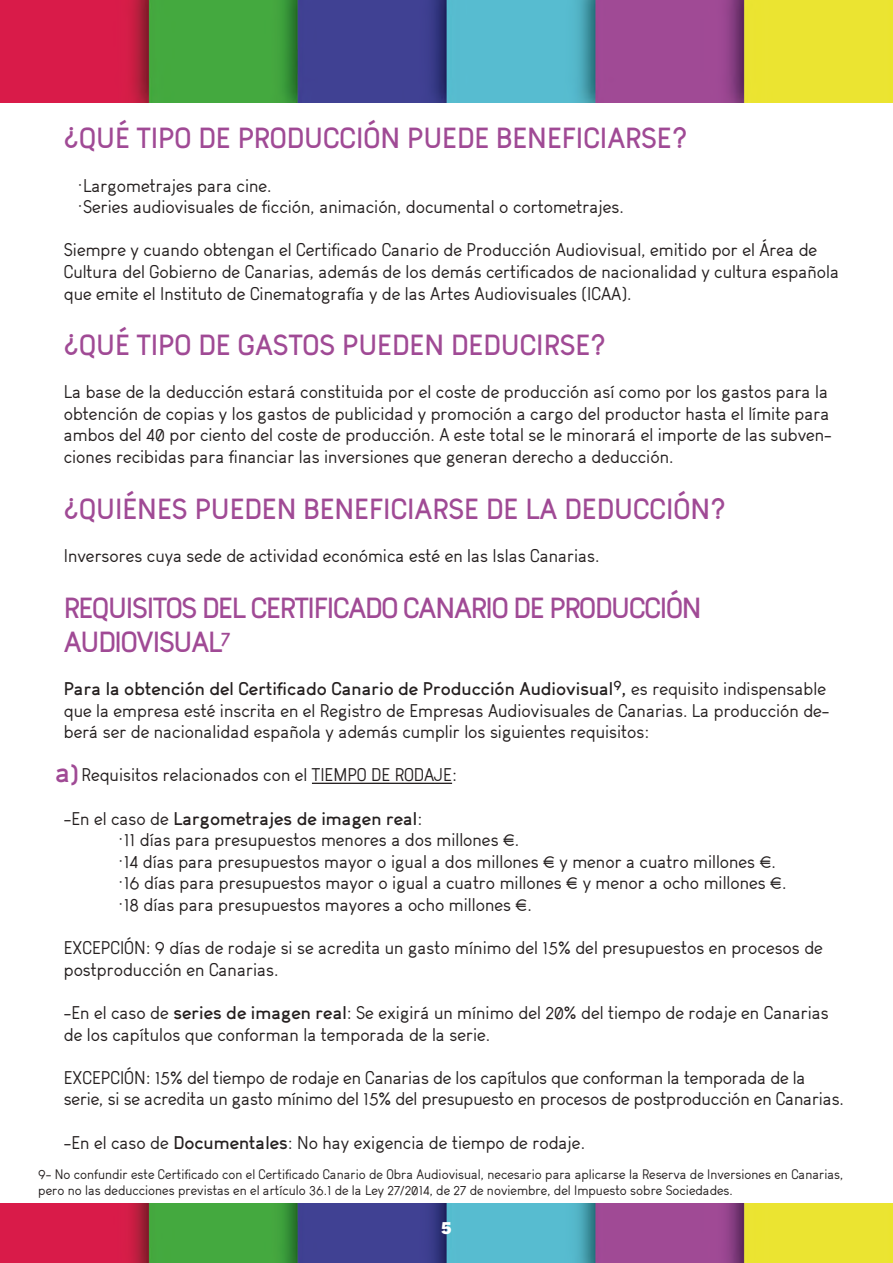
<style>
.page{position:relative;width:893px;height:1263px;background:#fff}
.page>*{position:absolute;margin:0;border:0;box-sizing:border-box;transform-origin:0 0}
.t1{font:700 28.5px "Arvin";color:#a04a95}
.t2{font:700 28.5px/34.2px "Arvin";letter-spacing:-.04em;color:#a04a95}
.t3{font:18px/21.6px "Arvin";color:#241f1f}
.t4{font:800 18px "Work Sans";color:#fff}
.t5{font:13.5px/16.2px "Arvin";color:#241f1f}
.s1{font-weight:700}
.s2{font-family:"Daniel"}
</style>
<div class="page">
<img style="left:0;top:0;width:893px;height:103px">
<img style="left:0;top:1203px;width:893px;height:60px">
<hr style="left:312px;top:783px;width:140px;height:1px;background:#241f1f">
<h1 class="t1" style="left:64px;top:120px;width:625px">¿QUÉ TIPO DE PRODUCCIÓN PUEDE BENEFICIARSE?</h1>
<p class="t3" style="left:64px;top:174px;width:209px">• ·Largometrajes para cine.</p>
<p class="t3" style="left:64px;top:196px;width:562px">• ·Series audiovisuales de ficción, animación, documental o cortometrajes.</p>
<p class="t3" style="left:64px;top:239px;width:777px">Siempre y cuando obtengan el Certificado Canario de Producción Audiovisual, emitido por el Área de<br>Cultura del Gobierno de Canarias, además de los demás certificados de nacionalidad y cultura española que emite el Instituto de Cinematografía y de las Artes Audiovisuales (ICAA).</p>
<h1 class="t1" style="left:64px;top:327px;width:543px">¿QUÉ TIPO DE GASTOS PUEDEN DEDUCIRSE?</h1>
<p class="t3" style="left:64px;top:381px;width:770px">La base de la deducción estará constituida por el coste de producción así como por los gastos para la obtención de copias y los gastos de publicidad y promoción a cargo del productor hasta el límite para ambos del 40 por ciento del coste de producción. A este total se le minorará el importe de las subven&shy;ciones recibidas para financiar las inversiones que generan derecho a deducción.</p>
<h1 class="t1" style="left:64px;top:490px;width:663px">¿QUIÉNES PUEDEN BENEFICIARSE DE LA DEDUCCIÓN?</h1>
<p class="t3" style="left:64px;top:545px;width:537px">Inversores cuya sede de actividad económica esté en las Islas Canarias.</p>
<h1 class="t2" style="left:64px;top:590px;width:639px">REQUISITOS DEL CERTIFICADO CANARIO DE PRODUCCIÓN<br>AUDIOVISUAL<sup>7</sup></h1>
<p class="t3" style="left:64px;top:678px;width:767px"><span class="s1">Para la obtención del</span> <span class="s2">Certificado</span> <span class="s1">Canario de Producción Audiovisual</span><sup>9</sup><span class="s1">,</span> es requisito indispensable que la empresa esté inscrita en el Registro de Empresas Audiovisuales de Canarias. La producción de&shy;berá ser de nacionalidad española y además cumplir los siguientes requisitos:</p>
<p class="t3" style="left:82px;top:764px;width:377px">Requisitos relacionados con el TIEMPO DE RODAJE:</p>
<p class="t3" style="left:118px;top:807px;width:670px;text-indent:-54px">-En el caso de <span class="s1">Largometrajes de imagen real</span>:<br>·11 días para presupuestos menores a dos millones €.<br>·14 días para presupuestos mayor o igual a dos millones € y menor a cuatro millones €. ·16 días para presupuestos mayor o igual a cuatro millones € y menor a ocho millones €. ·18 días para presupuestos mayores a ocho millones €.</p>
<p class="t3" style="left:64px;top:937px;width:761px">EXCEPCIÓN: 9 días de rodaje si se acredita un gasto mínimo del 15% del presupuestos en procesos de postproducción en Canarias.</p>
<p class="t3" style="left:64px;top:1002px;width:766px">-En el caso de <span class="s1">series de imagen real</span>: Se exigirá un mínimo del 20% del tiempo de rodaje en Canarias de los capítulos que conforman la temporada de la serie.</p>
<p class="t3" style="left:64px;top:1067px;width:782px">EXCEPCIÓN: 15% del tiempo de rodaje en Canarias de los capítulos que conforman la temporada de la serie, si se acredita un gasto mínimo del 15% del presupuesto en procesos de postproducción en Canarias.</p>
<p class="t3" style="left:64px;top:1131px;width:523px">-En el caso de <span class="s1">Documentales</span>: No hay exigencia de tiempo de rodaje.</p>
<p class="t5" style="left:38px;top:1166px;width:807px">9- No confundir este Certificado con el Certificado Canario de Obra Audiovisual, necesario para aplicarse la Reserva de Inversiones en Canarias, pero no las deducciones previstas en el artículo 36.1 de la Ley 27/2014, de 27 de noviembre, del Impuesto sobre Sociedades.</p>
<h1 class="t1" style="left:55px;top:755px;width:26px">a)</h1>
<p class="t4" style="left:441px;top:1214px;width:12px">5</p>
</div>
